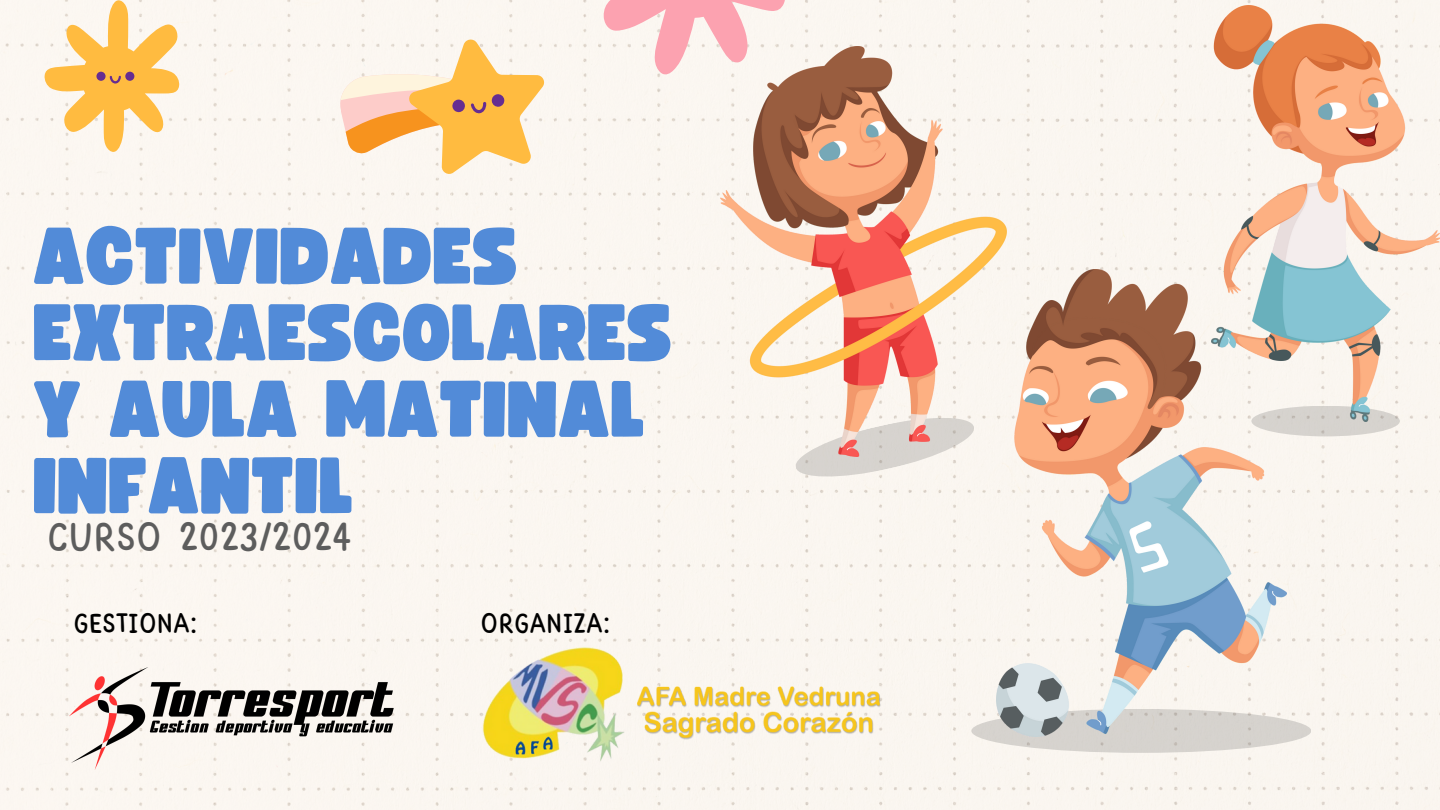
<style>
.page{position:relative;width:1440px;height:810px;background:#fbf6f1}
.page>*{position:absolute;margin:0;border:0;box-sizing:border-box;transform-origin:0 0}
.t1{font:78.7px "Funtastic";color:#528bd8}
.t2{font:42.2px "Yvesyvesdrawing";color:#5d5d5d}
.t3{font:29.2px "Yvesyvesdrawing";color:#000}
</style>
<div class="page">
<svg style="left:793px;top:456px;width:184px;height:24px"></svg>
<div style="left:1251px;top:406px;width:149px;height:30px;background:#d6d3ce;border-radius:50%"></div>
<div style="left:971px;top:709px;width:340px;height:44px;background:#d6d3ce;border-radius:50%"></div>
<img style="left:997px;top:270px;width:289px;height:466px">
<svg style="left:336px;top:29px;width:221px;height:151px"></svg>
<svg style="left:590px;top:0;width:211px;height:81px"></svg>
<svg style="left:44px;top:0;width:136px;height:156px"></svg>
<img style="left:70px;top:668px;width:327px;height:102px">
<img style="left:720px;top:47px;width:286px;height:409px">
<img style="left:1211px;top:6px;width:229px;height:415px">
<img style="left:460px;top:644px;width:448px;height:120px">
<p class="t1" style="left:34px;top:221px;width:487px">ACTIVIDADES</p>
<p class="t1" style="left:34px;top:297px;width:641px">EXTRAESCOLARES</p>
<p class="t1" style="left:34px;top:374px;width:614px">Y AULA MATINAL</p>
<p class="t1" style="left:34px;top:450px;width:322px">INFANTIL</p>
<p class="t2" style="left:47px;top:519px;width:306px">CURSO 2023/2024</p>
<p class="t3" style="left:74px;top:611px;width:125px">GESTIONA:</p>
<p class="t3" style="left:481px;top:611px;width:131px">ORGANIZA:</p>
</div>
